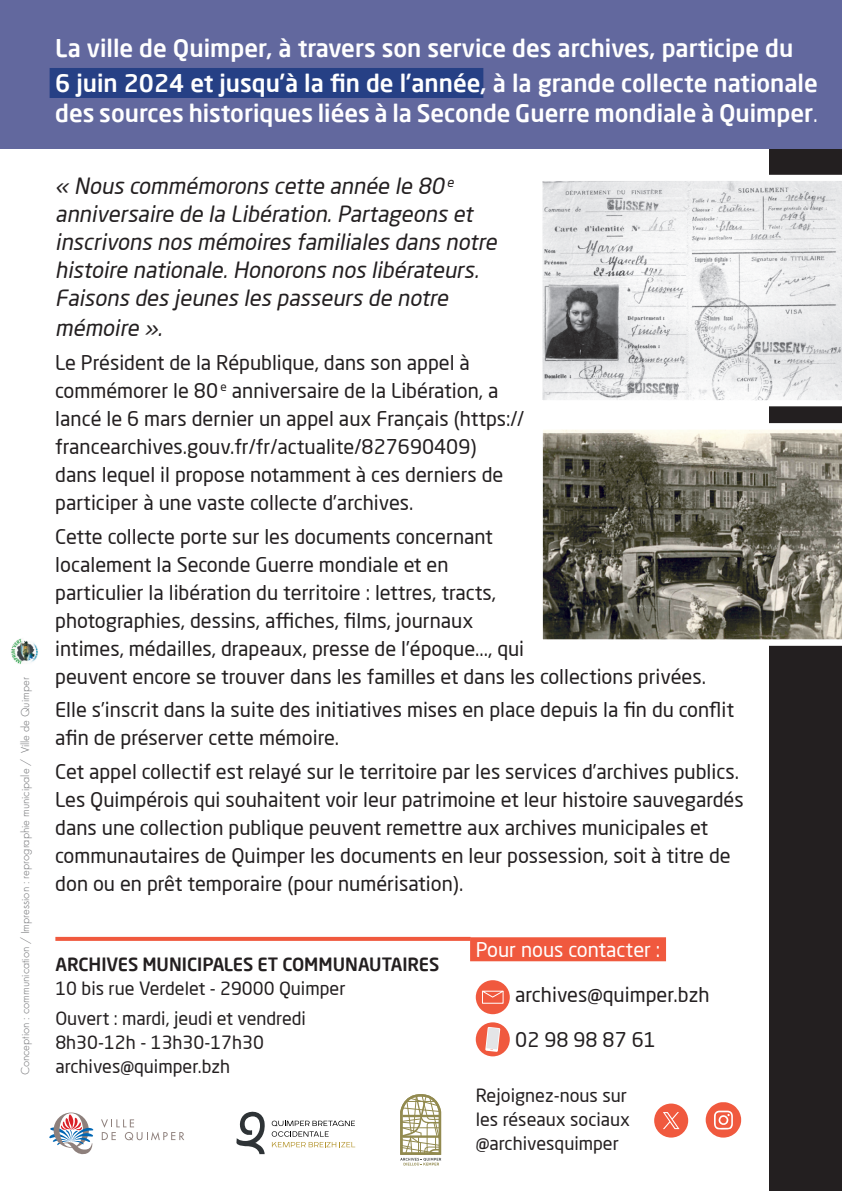
<style>
.page{position:relative;width:842px;height:1191px;background:#fff}
.page>*{position:absolute;margin:0;border:0;box-sizing:border-box;transform-origin:0 0}
.t1{font:500 24px/35.6px "Neo Sans Pro";color:#fff}
.t2{font:italic 22px/28px "Neo Sans Pro";color:#231f20}
.t3{font:20px/28px "Neo Sans Pro";color:#231f20}
.t4{font:20px "Neo Sans Pro";color:#fff}
.t5{font:18px/24px "Neo Sans Pro";color:#231f20}
.t6{font:500 18px "Neo Sans Pro";color:#231f20}
.t7{font:300 12px "Futura PT";color:#6c6d70}
.s1{font-weight:400;font-size:22px}
</style>
<div class="page">
<div style="left:770px;top:0;width:72px;height:1191px;background:#231f20"></div>
<div style="left:0;top:0;width:842px;height:148px;background:#62689e"></div>
<svg style="left:542px;top:175px;width:300px;height:231px"></svg>
<svg style="left:542px;top:423px;width:300px;height:223px;background:#7c796d"></svg>
<div style="left:50px;top:68px;width:433px;height:30px;background:#264085"></div>
<svg style="left:55px;top:937px;width:415px;height:4px;background:#f05d43"></svg>
<div style="left:470px;top:937px;width:196px;height:24px;background:#f0593e"></div>
<svg style="left:476px;top:980px;width:34px;height:34px"></svg>
<svg style="left:484px;top:992px;width:18px;height:6px"></svg>
<div style="left:476px;top:1022px;width:34px;height:34px;background:#f0593e;border-radius:50%"></div>
<svg style="left:485px;top:1027px;width:15px;height:25px"></svg>
<svg style="left:706px;top:1102px;width:35px;height:35px"></svg>
<svg style="left:654px;top:1103px;width:34px;height:34px"></svg>
<svg style="left:101px;top:1119px;width:83px;height:21px"></svg>
<svg style="left:49px;top:1112px;width:45px;height:43px"></svg>
<svg style="left:272px;top:1120px;width:83px;height:16px"></svg>
<svg style="left:272px;top:1142px;width:83px;height:5px"></svg>
<svg style="left:236px;top:1111px;width:29px;height:43px"></svg>
<svg style="left:400px;top:1094px;width:42px;height:71px"></svg>
<img style="left:10px;top:637px;width:29px;height:29px;border-radius:14px">
<p class="t7" style="left:18px;top:1075px;width:399px;rotate:-90deg">Conception : communication / Impression : reprographie municipale / Ville de Quimper</p>
<p class="t1" style="left:55px;top:29px;width:764px">La ville de Quimper, à travers son service des archives, participe du<br>6 juin 2024 et jusqu’à la fin de l’année, à la grande collecte nationale</p>
<p class="t1" style="left:55px;top:95px;width:764px">des sources historiques liées à la Seconde Guerre mondiale à Quimper<span class="s1">.</span></p>
<p class="t2" style="left:55px;top:172px;width:448px">« Nous commémorons cette année le 80<sup>e </sup>anniversaire de la Libération.Partageons et inscrivons nos mémoires familiales dans notre histoire nationale.Honorons nos libérateurs.<br>Faisons des jeunes les passeurs de notre</p>
<p class="t2" style="left:55px;top:314px;width:113px">mémoire ».</p>
<p class="t3" style="left:55px;top:348px;width:470px">Le Président de la République, dans son appel à commémorer le 80 <sup>e</sup> anniversaire de la Libération, a lancé le 6 mars dernier un appel aux Français (https:// francearchives.gouv.fr/fr/actualite/827690409)<br>dans lequel il propose notamment à ces derniers de participer à une vaste collecte d’archives.</p>
<p class="t3" style="left:55px;top:522px;width:652px">Cette collecte porte sur les documents concernant<br>localement la Seconde Guerre mondiale et en<br>particulier la libération du territoire : lettres, tracts,<br>photographies, dessins, affiches, films, journaux<br>intimes, médailles, drapeaux, presse de l’époque..., qui<br>peuvent encore se trouver dans les familles et dans les collections privées.</p>
<p class="t3" style="left:55px;top:695px;width:680px">Elle s’inscrit dans la suite des initiatives mises en place depuis la fin du conflit afin de préserver cette mémoire.</p>
<p class="t3" style="left:55px;top:757px;width:690px">Cet appel collectif est relayé sur le territoire par les services d’archives publics.<br>Les Quimpérois qui souhaitent voir leur patrimoine et leur histoire sauvegardés dans une collection publique peuvent remettre aux archives municipales et communautaires de Quimper les documents en leur possession, soit à titre de don ou en prêt temporaire (pour numérisation).</p>
<p class="t6" style="left:55px;top:953px;width:386px">ARCHIVES MUNICIPALES ET COMMUNAUTAIRES</p>
<p class="t5" style="left:55px;top:973px;width:292px;line-height:29.6px">10 bis rue Verdelet - 29000 Quimper<br>Ouvert : mardi, jeudi et vendredi</p>
<p class="t5" style="left:55px;top:1030px;width:210px">8h30-12h - 13h30-17h30 archives@quimper.bzh</p>
<p class="t4" style="left:476px;top:937px;width:186px">Pour nous contacter :</p>
<p class="t3" style="left:515px;top:980px;width:196px">archives@quimper.bzh</p>
<p class="t3" style="left:515px;top:1025px;width:142px">02 98 98 87 61</p>
<p class="t5" style="left:476px;top:1083px;width:156px">Rejoignez-nous sur les réseaux sociaux @archivesquimper</p>
</div>
